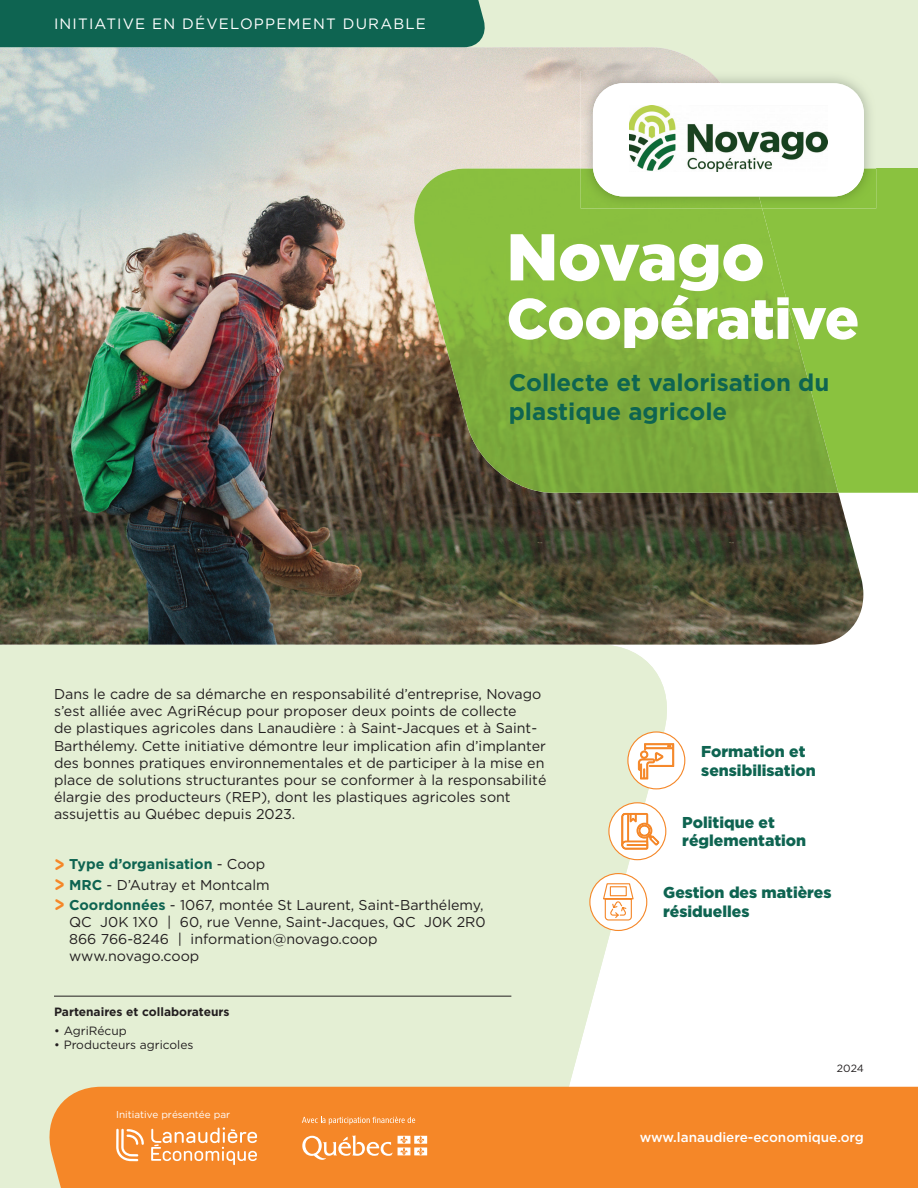
<style>
.page{position:relative;width:918px;height:1188px;background:#fff}
.page>*{position:absolute;margin:0;border:0;box-sizing:border-box;transform-origin:0 0}
.t1{font:900 66px "Gotham HTF";letter-spacing:-.005em;color:#fff}
.t2{font:900 57px "Gotham HTF";letter-spacing:-.005em;color:#fff}
.t3{font:700 24px/28.8px "Gotham HTF";color:#0e6451}
.t4{font:900 15.75px/18.9px "Gotham HTF";color:#0e6451}
.t5{font:15px "Gotham HTF";letter-spacing:.08em;color:#fff}
.t6{font:14.25px/17.1px "Gotham HTF";color:#231f20}
.t7{font:500 13.5px "Gotham HTF";color:#fff}
.t8{font:12px "Gotham HTF";color:#231f20}
.t9{font:700 12px "Gotham HTF";color:#231f20}
.t10{font:10.5px "Gotham HTF";color:#231f20}
.t11{font:10.05px "Gotham HTF";color:#fff}
.s1{font-family:"Gotham Rounded";font-weight:700;font-size:21px;color:#f58728}
.s2{font-weight:700;color:#0e6451}
</style>
<div class="page">
<svg style="left:0;top:645px;width:677px;height:543px;background:#e5efd6"></svg>
<div style="left:0;top:0;width:918px;height:169px;background:#e4efd4"></div>
<img style="left:0;top:47px;width:863px;height:598px">
<div style="left:838px;top:170px;width:80px;height:323px;background:#8ac23f"></div>
<hr style="left:876px;top:169px;width:42px;height:1px;background:#88c13f">
<img style="left:414px;top:169px;width:424px;height:324px">
<div style="left:0;top:0;width:485px;height:47px;background:#0e6451"></div>
<hr style="left:54px;top:996px;width:457px;height:1px;background:#231f20">
<div style="left:42px;top:1087px;width:876px;height:101px;background:#f58728"></div>
<svg style="left:116px;top:1129px;width:28px;height:32px"></svg>
<svg style="left:151px;top:1127px;width:106px;height:38px;background:#f7a35a"></svg>
<svg style="left:302px;top:1117px;width:113px;height:8px"></svg>
<svg style="left:302px;top:1135px;width:125px;height:25px"></svg>
<img style="left:721px;top:71px;width:155px;height:98px">
<img style="left:581px;top:71px;width:140px;height:98px">
<img style="left:762px;top:170px;width:114px;height:38px">
<svg style="left:864px;top:169px;width:12px;height:1px"></svg>
<img style="left:581px;top:169px;width:181px;height:39px">
<div style="left:593px;top:83px;width:271px;height:113px;background:#fff;border-radius:30px"></div>
<img style="left:629px;top:106px;width:199px;height:65px">
<div style="left:590px;top:874px;width:57px;height:56px;background:#fff;border-radius:50%"></div>
<svg style="left:603px;top:883px;width:31px;height:38px"></svg>
<div style="left:589px;top:873px;width:58px;height:58px;border:1px solid #f58728;border-radius:50%"></div>
<svg style="left:628px;top:732px;width:57px;height:57px"></svg>
<svg style="left:638px;top:744px;width:36px;height:35px"></svg>
<div style="left:627px;top:731px;width:58px;height:58px;border:1px solid #f58728;border-radius:50%"></div>
<svg style="left:609px;top:803px;width:57px;height:57px"></svg>
<svg style="left:622px;top:813px;width:37px;height:36px"></svg>
<div style="left:608px;top:802px;width:58px;height:58px;border:1px solid #f58728;border-radius:50%"></div>
<p class="t5" style="left:54px;top:15px;width:373px">INITIATIVE EN DÉVELOPPEMENT DURABLE</p>
<h1 class="t1" style="left:507px;top:219px;width:260px">Novago</h1>
<h2 class="t2" style="left:507px;top:286px;width:354px">Coopérative</h2>
<h3 class="t3" style="left:509px;top:368px;width:322px">Collecte et valorisation du plastique agricole</h3>
<p class="t6" style="left:54px;top:685px;width:494px">Dans le cadre de sa démarche en responsabilité d’entreprise, Novago s’est alliée avec AgriRécup pour proposer deux points de collecte<br>de plastiques agricoles dans Lanaudière : à Saint-Jacques et à Saint-Barthélemy. Cette initiative démontre leur implication afin d’implanter des bonnes pratiques environnementales et de participer à la mise en place de solutions structurantes pour se conformer à la responsabilité élargie des producteurs (REP), dont les plastiques agricoles sont assujettis au Québec depuis 2023.</p>
<p class="t6" style="left:54px;top:854px;width:431px;line-height:20.2px"><span class="s1">&gt;</span> <span class="s2">Type d’organisation</span> - Coop<br><span class="s1">&gt;</span> <span class="s2">MRC</span> - D’Autray et Montcalm<br><span class="s1">&gt;</span> <span class="s2">Coordonnées</span> - 1067, montée St Laurent, Saint-Barthélemy,</p>
<p class="t6" style="left:69px;top:913px;width:418px">QC J0K 1X0 | 60, rue Venne, Saint-Jacques, QC J0K 2R0<br>866 766-8246 | information@novago.coop www.novago.coop</p>
<p class="t9" style="left:54px;top:1005px;width:177px">Partenaires et collaborateurs</p>
<p class="t8" style="left:54px;top:1024px;width:74px">• AgriRécup</p>
<p class="t8" style="left:54px;top:1039px;width:141px">• Producteurs agricoles</p>
<p class="t11" style="left:116px;top:1109px;width:116px">Initiative présentée par</p>
<p class="t4" style="left:701px;top:741px;width:116px">Formation et sensibilisation</p>
<p class="t4" style="left:682px;top:812px;width:125px">Politique et réglementation</p>
<p class="t4" style="left:663px;top:883px;width:170px">Gestion des matières résiduelles</p>
<p class="t10" style="left:837px;top:1062px;width:29px">2024</p>
<p class="t7" style="left:640px;top:1130px;width:226px">www.lanaudiere-economique.org</p>
</div>
